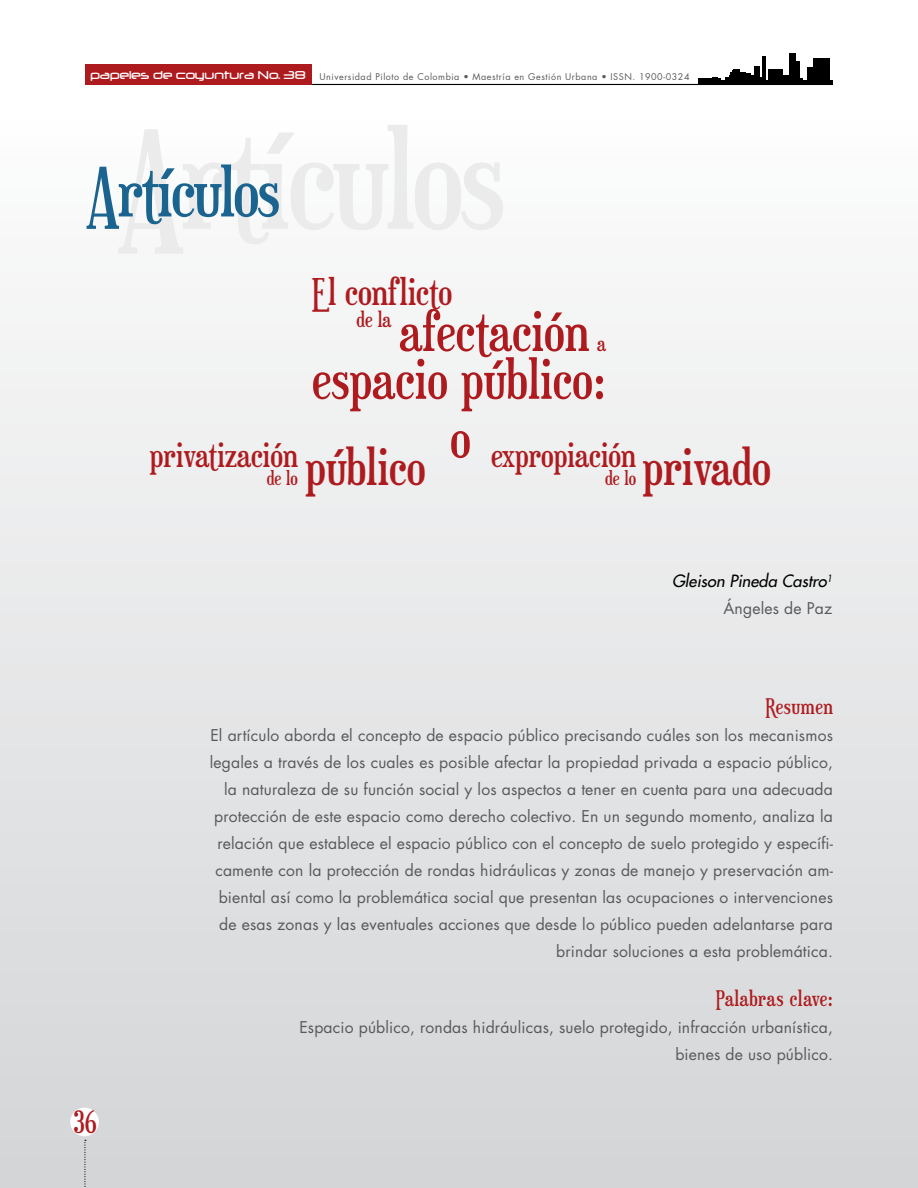
<style>
.page{position:relative;width:918px;height:1188px;background:#fff}
.page>*{position:absolute;margin:0;border:0;box-sizing:border-box;transform-origin:0 0}
.t1{font:67.5px "Euphorigenic";letter-spacing:-.03em;color:#1a648f}
.t2{font:54px "Euphorigenic";color:#ae1b1f}
.t3{font:49.35px "Euphorigenic";color:#ae1b1f}
.t4{font:36px "Euphorigenic";color:#ae1b1f}
.t5{font:32.85px "Euphorigenic";color:#ae1b1f}
.t6{font:30px "Euphorigenic";color:#ae1b1f}
.t7{font:21px "Euphorigenic";letter-spacing:.025em;color:#ae1b1f}
.t8{font:19.2px "Euphorigenic";color:#ae1b1f}
.t9{font:italic 500 16.5px "Futura Std";color:#000}
.t10{font:15.75px/27px "Futura Std";letter-spacing:.01em;color:#58595b;text-align:right}
.t11{font:13.5px "Neuropol";color:#fff}
.t12{font:9px "Futura Std";letter-spacing:.06em;color:#58595b}
</style>
<div class="page">
<div style="left:0;top:0;width:918px;height:1188px;background:linear-gradient(to bottom,#fff,#d3d4d6)"></div>
<div style="left:85px;top:65px;width:226px;height:20px;background:#ae1b1f"></div>
<hr style="left:312px;top:84px;width:521px;height:1px;background:#000">
<div style="left:70px;top:1108px;width:29px;height:28px;background:#fff;border-radius:50%"></div>
<svg style="left:84px;top:1140px;width:2px;height:48px"></svg>
<div style="left:699px;top:80px;width:134px;height:5px;background:#000"></div>
<div style="left:814px;top:58px;width:16px;height:27px;background:#000"></div>
<div style="left:808px;top:67px;width:6px;height:18px;background:#000"></div>
<div style="left:789px;top:53px;width:6px;height:32px;background:#000"></div>
<div style="left:794px;top:61px;width:6px;height:24px;background:#000"></div>
<div style="left:781px;top:76px;width:9px;height:9px;background:#000"></div>
<div style="left:769px;top:69px;width:14px;height:16px;background:#000"></div>
<hr style="left:762px;top:57px;width:3px;height:28px;background:#000">
<div style="left:754px;top:66px;width:5px;height:19px;background:#000"></div>
<div style="left:745px;top:76px;width:9px;height:9px;background:#000"></div>
<div style="left:743px;top:74px;width:8px;height:11px;background:#000"></div>
<div style="left:738px;top:72px;width:8px;height:13px;background:#000"></div>
<div style="left:733px;top:69px;width:7px;height:16px;background:#000"></div>
<hr style="left:732px;top:71px;width:3px;height:14px;background:#000">
<svg style="left:716px;top:73px;width:16px;height:7px"></svg>
<div style="left:712px;top:77px;width:6px;height:8px;background:#000"></div>
<div style="left:699px;top:79px;width:13px;height:6px;background:#000"></div>
<p class="t11" style="left:90px;top:68px;width:217px">papeles de coyuntura No. 38</p>
<p class="t12" style="left:320px;top:71px;width:372px">Universidad Piloto de Colombia • Maestría en Gestión Urbana • ISSN. 1900-0324</p>
<h1 class="t1" style="left:86px;top:151px;width:196px">Artículos</h1>
<h3 class="t4" style="left:312px;top:270px;width:142px">El conflicto</h3>
<h2 class="t2" style="left:399px;top:299px;width:191px">afectación</h2>
<h3 class="t7" style="left:357px;top:306px;width:37px">de la</h3>
<h3 class="t7" style="left:597px;top:331px;width:10px">a</h3>
<h2 class="t2" style="left:312px;top:347px;width:296px">espacio público:</h2>
<h2 class="t2" style="left:450px;top:405px;width:22px">o</h2>
<h3 class="t5" style="left:150px;top:435px;width:150px">privatización</h3>
<h3 class="t3" style="left:305px;top:437px;width:122px">público</h3>
<h3 class="t5" style="left:491px;top:435px;width:147px">expropiación</h3>
<h3 class="t3" style="left:643px;top:437px;width:130px">privado</h3>
<p class="t8" style="left:267px;top:466px;width:33px">de lo</p>
<p class="t8" style="left:605px;top:466px;width:33px">de lo</p>
<p class="t9" style="left:672px;top:571px;width:162px">Gleison Pineda Castro<sup>1</sup></p>
<p class="t10" style="left:723px;top:595px;width:110px">Ángeles de Paz</p>
<h3 class="t7" style="left:766px;top:694px;width:69px">Resumen</h3>
<p class="t10" style="left:210px;top:722px;width:625px">El artículo aborda el concepto de espacio público precisando cuáles son los mecanismos legales a través de los cuales es posible afectar la propiedad privada a espacio público, la naturaleza de su función social y los aspectos a tener en cuenta para una adecuada protección de este espacio como derecho colectivo. En un segundo momento, analiza la relación que establece el espacio público con el concepto de suelo protegido y específi&shy;camente con la protección de rondas hidráulicas y zonas de manejo y preservación am&shy;biental así como la problemática social que presentan las ocupaciones o intervenciones de esas zonas y las eventuales acciones que desde lo público pueden adelantarse para brindar soluciones a esta problemática.</p>
<h3 class="t6" style="left:74px;top:1104px;width:25px">36</h3>
<h3 class="t7" style="left:716px;top:986px;width:119px">Palabras clave:</h3>
<p class="t10" style="left:299px;top:1014px;width:535px">Espacio público, rondas hidráulicas, suelo protegido, infracción urbanística, bienes de uso público.</p>
</div>
